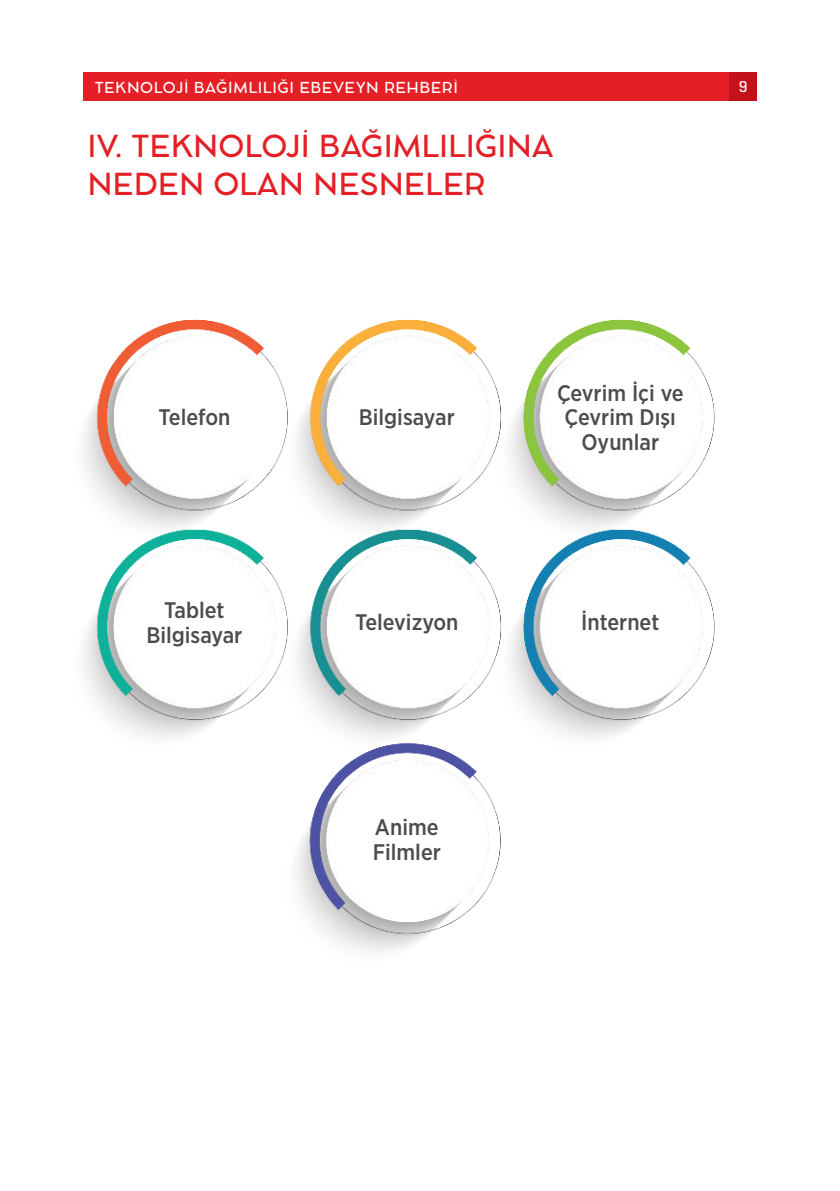
<style>
.page{position:relative;width:840px;height:1191px;background:#fff}
.page>*{position:absolute;margin:0;border:0;box-sizing:border-box;transform-origin:0 0}
.t1{font:500 30px/38px "Cocomat Pro";color:#e41f25}
.t2{font:500 22.4px/24.8px "Gotham Narrow";color:#4b4c4d;text-align:center}
.t3{font:500 16px "Geogrotesque";color:#fff}
.t4{font:500 15px "Cocomat Pro";letter-spacing:.04em;color:#fff}
</style>
<div class="page">
<img style="left:84px;top:319px;width:631px;height:633px">
<div style="left:83px;top:72px;width:673px;height:28px;background:#e41f25"></div>
<div style="left:729px;top:72px;width:27px;height:28px;background:#c4121a"></div>
<p class="t4" style="left:95px;top:79px;width:364px">TEKNOLOJİ BAĞIMLILIĞI EBEVEYN REHBERİ</p>
<p class="t3" style="left:738px;top:77px;width:10px">9</p>
<h1 class="t1" style="left:87px;top:128px;width:467px">IV. TEKNOLOJİ BAĞIMLILIĞINA<br>NEDEN OLAN NESNELER</h1>
<p class="t2" style="left:158px;top:405px;width:73px">Telefon</p>
<p class="t2" style="left:358px;top:405px;width:97px">Bilgisayar</p>
<p class="t2" style="left:146px;top:598px;width:97px">Tablet<br>Bilgisayar</p>
<p class="t2" style="left:355px;top:610px;width:105px">Televizyon</p>
<p class="t2" style="left:372px;top:815px;width:70px;text-align:left">Anime<br>Filmler</p>
<p class="t2" style="left:556px;top:381px;width:128px">Çevrim İçi ve<br>Çevrim Dışı<br>Oyunlar</p>
<p class="t2" style="left:581px;top:610px;width:80px">İnternet</p>
</div>
